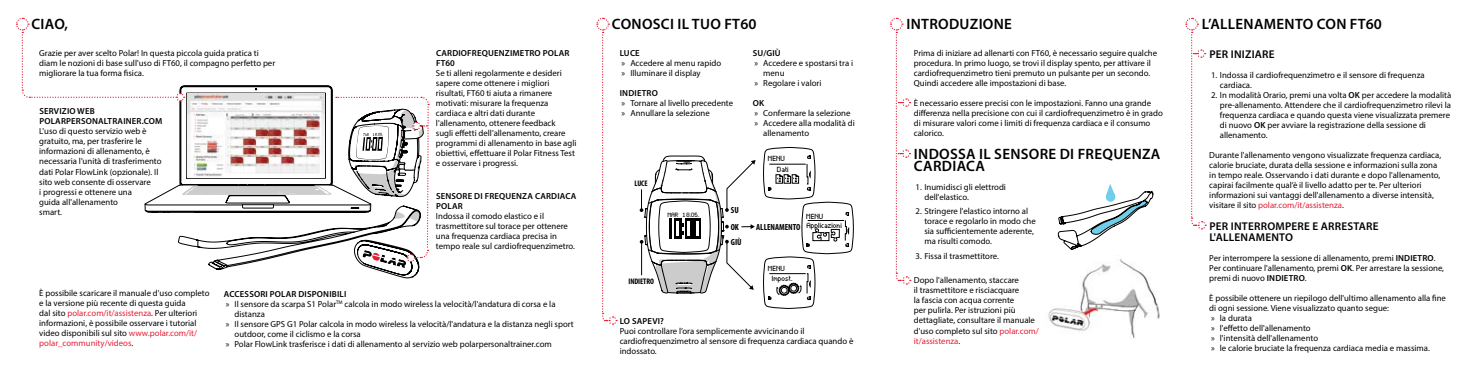
<style>
.page{position:relative;width:1471px;height:373px;background:#fff}
.page>*{position:absolute;margin:0;border:0;box-sizing:border-box;transform-origin:0 0}
.t1{font:600 15px/12.5px "Myriad Pro";letter-spacing:.02em;color:#000}
.t2{font:600 11.25px/11.2px "Myriad Pro";letter-spacing:.02em;color:#000}
.t3{font:700 condensed 8.88px "Myriad Pro";color:#000}
.t4{font:8.75px/10px "Myriad Pro";color:#000}
.t5{font:600 8.75px/10px "Myriad Pro";letter-spacing:.02em;color:#000}
.t6{font:700 condensed 8px "Myriad Pro";letter-spacing:-.015em;color:#000}
.t7{font:5.88px/10.5px "polar matrix basic 7 baseline NG";color:#000}
.t8{font:4.88px "polar matrix basic 7 baseline NG";color:#000}
.s1{color:#e61d34}
.s2{font-weight:600}
</style>
<div class="page">
<svg style="left:596px;top:17px;width:21px;height:308px"></svg>
<svg style="left:890px;top:17px;width:21px;height:268px"></svg>
<svg style="left:1058px;top:184px;width:95px;height:65px"></svg>
<img style="left:1048px;top:259px;width:112px;height:79px">
<svg style="left:1185px;top:17px;width:21px;height:213px"></svg>
<svg style="left:16px;top:17px;width:414px;height:262px"></svg>
<svg style="left:763px;top:147px;width:91px;height:161px"></svg>
<svg style="left:639px;top:155px;width:116px;height:138px"></svg>
<h1 class="t1" style="left:32px;top:17px;width:38px">CI AO,</h1>
<p class="t4" style="left:39px;top:48px;width:237px">Grazie per aver scelto Polar! In questa piccola guida pratica ti diam le nozioni di base sull'uso di FT60, il compagno perfetto per migliorare la tua forma fisica.</p>
<p class="t5" style="left:39px;top:106px;width:125px">SERVIZIO WEB<br>POLARPERSONALTRAINER.COM</p>
<p class="t4" style="left:39px;top:126px;width:124px">L'uso di questo servizio web è gratuito, ma, per trasferire le informazioni di allenamento, è necessaria l'unità di trasferimento dati Polar FlowLink (opzionale). Il sito web consente di osservare<br>i progressi e ottenere una<br>guida all'allenamento<br>smart.</p>
<p class="t5" style="left:436px;top:48px;width:135px">CARDIOFREQUENZIMETRO POLAR<br>FT60</p>
<p class="t4" style="left:436px;top:68px;width:142px">Se ti alleni regolarmente e desideri sapere come ottenere i migliori risultati, FT60 ti aiuta a rimanere motivati: misurare la frequenza cardiaca e altri dati durante l'allenamento, ottenere feedback<br>sugli effetti dell'allenamento, creare programmi di allenamento in base agli obiettivi, effettuare il Polar Fitness Test e osservare i progressi.</p>
<p class="t5" style="left:436px;top:190px;width:142px">SENSORE DI FREQUENZA CARDIACA<br>POLAR</p>
<p class="t4" style="left:436px;top:210px;width:140px">Indossa il comodo elastico e il trasmettitore sul torace per ottenere una frequenza cardiaca precisa in tempo reale sul cardiofrequenzimetro.</p>
<p class="t4" style="left:39px;top:287px;width:172px">È possibile scaricare il manuale d'uso completo e la versione più recente di questa guida<br>dal sito <span class="s1">polar.com/it/assistenza</span>. Per ulteriori informazioni, è possibile osservare i tutorial video disponibili sul sito <span class="s1">www.polar.com/it/ polar_community/videos</span>.</p>
<p class="t5" style="left:224px;top:288px;width:123px">ACCESSORI POLAR DISPONIBILI</p>
<p class="t4" style="left:226px;top:298px;width:331px">» Il sensore da scarpa S1 Polar<sup>TM</sup> calcola in modo wireless la velocità/l'andatura di corsa e la</p>
<p class="t4" style="left:234px;top:308px;width:32px">distanza</p>
<p class="t4" style="left:226px;top:318px;width:350px">» Il sensore GPS G1 Polar calcola in modo wireless la velocità/l'andatura e la distanza negli sport</p>
<p class="t4" style="left:234px;top:328px;width:128px">outdoor, come il ciclismo e la corsa</p>
<p class="t4" style="left:226px;top:338px;width:327px">» Polar FlowLink trasferisce i dati di allenamento al servizio web polarpersonaltrainer.com</p>
<h1 class="t1" style="left:612px;top:17px;width:146px">CONOSCI IL TUO FT60</h1>
<p class="t5" style="left:620px;top:48px;width:22px">LUCE</p>
<p class="t4" style="left:621px;top:58px;width:101px">» Accedere al menu rapido » Illuminare il display</p>
<p class="t5" style="left:620px;top:88px;width:40px">INDIETRO</p>
<p class="t4" style="left:621px;top:98px;width:113px">» Tornare al livello precedente » Annullare la selezione</p>
<p class="t5" style="left:752px;top:48px;width:29px">SU/GIÙ</p>
<p class="t4" style="left:754px;top:58px;width:100px">» Accedere e spostarsi tra i</p>
<p class="t4" style="left:763px;top:68px;width:23px">menu</p>
<p class="t4" style="left:754px;top:78px;width:69px">» Regolare i valori</p>
<p class="t5" style="left:752px;top:98px;width:13px">OK</p>
<p class="t4" style="left:754px;top:108px;width:98px">» Confermare la selezione</p>
<p class="t4" style="left:754px;top:118px;width:102px">» Accedere alla modalità di</p>
<p class="t4" style="left:763px;top:128px;width:47px">allenamento</p>
<p class="t6" style="left:634px;top:178px;width:15px">LUCE</p>
<p class="t8" style="left:668px;top:212px;width:33px">MAR 18.05.</p>
<p class="t6" style="left:628px;top:276px;width:27px">INDIETRO</p>
<p class="t3" style="left:731px;top:204px;width:9px">SU</p>
<p class="t3" style="left:731px;top:236px;width:12px">GIÙ</p>
<p class="t3" style="left:730px;top:221px;width:10px">OK</p>
<p class="t7" style="left:777px;top:154px;width:13px;text-indent:-9px">MENU<br>Dati</p>
<p class="t7" style="left:806px;top:211px;width:18px">MENU</p>
<p class="t7" style="left:806px;top:220px;width:37px">Applicazioni</p>
<p class="t3" style="left:756px;top:221px;width:46px">ALLENAMENTO</p>
<p class="t7" style="left:768px;top:263px;width:18px">MENU</p>
<p class="t7" style="left:772px;top:273px;width:22px">Impost.</p>
<p class="t5" style="left:620px;top:315px;width:46px">LO SAPEVI?</p>
<p class="t4" style="left:620px;top:325px;width:235px">Puoi controllare l’ora semplicemente avvicinando il cardiofrequenzimetro al sensore di frequenza cardiaca quando è indossato.</p>
<h1 class="t1" style="left:906px;top:17px;width:107px">INTRODUZIONE</h1>
<p class="t4" style="left:914px;top:48px;width:245px">Prima di iniziare ad allenarti con FT60, è necessario seguire qualche procedura. In primo luogo, se trovi il display spento, per attivare il cardiofrequenzimetro tieni premuto un pulsante per un secondo.<br>Quindi accedere alle impostazioni di base.</p>
<p class="t4" style="left:914px;top:98px;width:250px">È necessario essere precisi con le impostazioni. Fanno una grande differenza nella precisione con cui il cardiofrequenzimetro è in grado di misurare valori come i limiti di frequenza cardiaca e il consumo calorico.</p>
<h1 class="t1" style="left:914px;top:147px;width:248px">INDOSSA IL SENSORE DI FREQUENZA<br>CARDIACA</h1>
<p class="t4" style="left:924px;top:181px;width:83px;text-indent:-9px">1. Inumidisci gli elettrodi dell'elastico.</p>
<p class="t4" style="left:924px;top:206px;width:113px;text-indent:-9px">2. Stringere l'elastico intorno al torace e regolarlo in modo che sia sufficientemente aderente, ma risulti comodo.</p>
<p class="t4" style="left:915px;top:250px;width:85px">3. Fissa il trasmettitore.</p>
<p class="t4" style="left:914px;top:275px;width:126px">Dopo l'allenamento, staccare<br>il trasmettitore e risciacquare<br>la fascia con acqua corrente<br>per pulirla. Per istruzioni più dettagliate, consultare il manuale d'uso completo sul sito <span class="s1">polar.com/ it/assistenza</span>.</p>
<h1 class="t1" style="left:1202px;top:17px;width:181px">L’ALLENAMENTO CON FT60</h1>
<p class="t2" style="left:1209px;top:48px;width:67px">PER INIZIARE</p>
<p class="t4" style="left:1219px;top:70px;width:206px;text-indent:-9px">1. Indossa il cardiofrequenzimetro e il sensore di frequenza cardiaca.</p>
<p class="t4" style="left:1219px;top:90px;width:233px;text-indent:-9px">2. In modalità Orario, premi una volta <span class="s2">OK</span> per accedere la modalità pre-allenamento. Attendere che il cardiofrequenzimetro rilevi la frequenza cardiaca e quando questa viene visualizzata premere di nuovo <span class="s2">OK</span> per avviare la registrazione della sessione di allenamento.</p>
<p class="t4" style="left:1209px;top:150px;width:233px">Durante l'allenamento vengono visualizzate frequenza cardiaca, calorie bruciate, durata della sessione e informazioni sulla zona in tempo reale. Osservando i dati durante e dopo l'allenamento, capirai facilmente qual’è il livello adatto per te. Per ulteriori informazioni sui vantaggi dell'allenamento a diverse intensità, visitare il sito <span class="s1">polar.com/it/assistenza</span>.</p>
<p class="t2" style="left:1209px;top:219px;width:171px">PER INTERROMPERE E ARRESTARE<br>L'ALLENAMENTO</p>
<p class="t4" style="left:1209px;top:252px;width:236px">Per interrompere la sessione di allenamento, premi <span class="s2">INDI ETRO</span>.<br>Per continuare l'allenamento, premi <span class="s2">OK</span>. Per arrestare la sessione, premi di nuovo <span class="s2">INDI ETRO</span>.</p>
<p class="t4" style="left:1209px;top:292px;width:238px">È possibile ottenere un riepilogo dell'ultimo allenamento alla fine di ogni sessione. Viene visualizzato quanto segue:<br>» la durata<br>» l'effetto dell'allenamento<br>» l'intensità dell'allenamento<br>» le calorie bruciate la frequenza cardiaca media e massima.</p>
</div>
